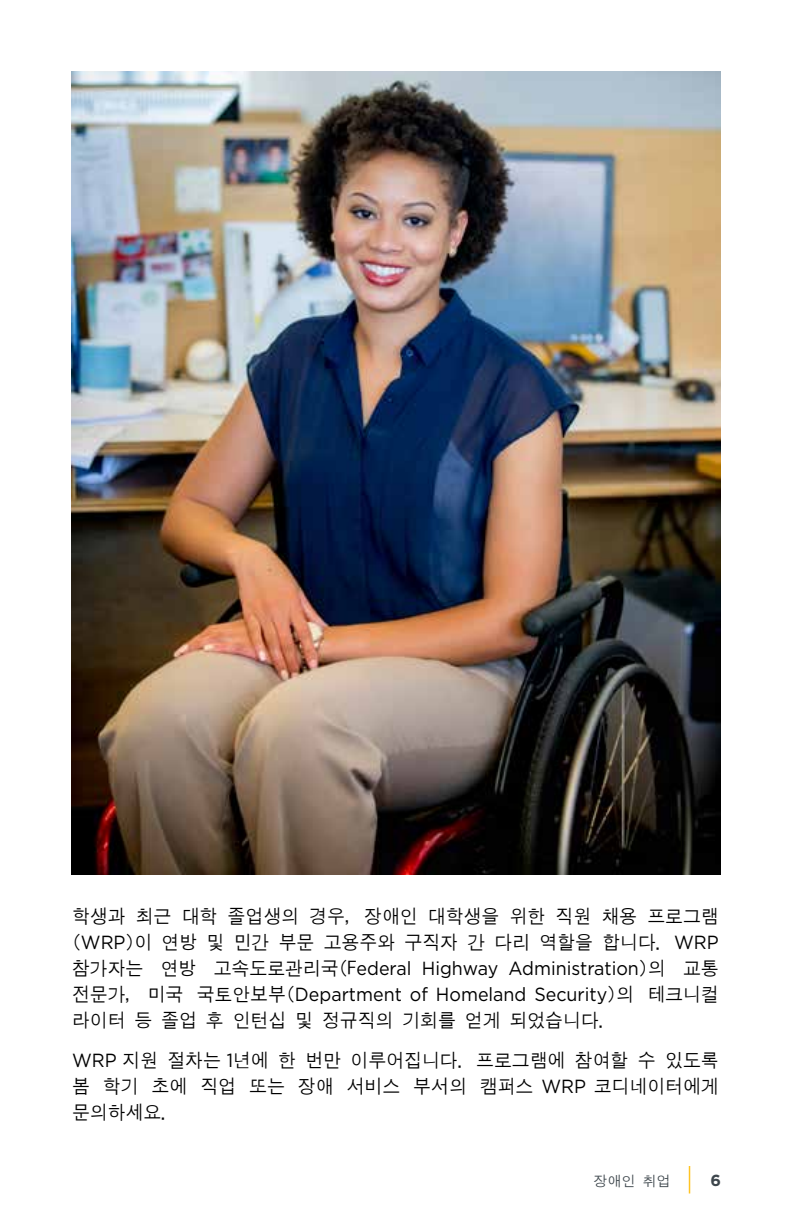
<style>
.page{position:relative;width:792px;height:1224px;background:#fff}
.page>*{position:absolute;margin:0;border:0;box-sizing:border-box;transform-origin:0 0}
.t1{font:19px/26px "DFK Gothic Md WIN KSC H";color:#000;scale:.94 1}
.t2{font:19px/26px "Gotham";color:#000;scale:.94 1}
.t3{font:700 16px "Gotham";color:#3d464c}
.t4{font:14px "DFK Gothic Md WIN KSC H";color:#3d464c}
.s1{font-family:"Gotham"}
.s2{font-family:"DFK Gothic Md WIN KSC H"}
</style>
<div class="page">
<svg style="left:689px;top:1166px;width:1px;height:28px"></svg>
<img style="left:71px;top:72px;width:650px;height:802px">
<p class="t1" style="left:72px;top:903px;width:690px">학생과 최근 대학 졸업생의 경우, 장애인 대학생을 위한 직원 채용 프로그램 (<span class="s1">WRP</span>)이 연방 및 민간 부문 고용주와 구직자 간 다리 역할을 합니다. <span class="s1">WRP</span></p>
<p class="t2" style="left:72px;top:955px;width:690px"><span class="s2">참가자는 연방 고속도로관리국(F</span>ederal Highway Administration<span class="s2">)의 교통 전문가, 미국 국토안보부(</span>Department of Homeland Security<span class="s2">)의 테크니컬</span></p>
<p class="t1" style="left:72px;top:1000px;width:690px;line-height:40.4px">라이터 등 졸업 후 인턴십 및 정규직의 기회를 얻게 되었습니다.<br><span class="s1">WRP</span> 지원 절차는 <span class="s1">1</span>년에 한 번만 이루어집니다. 프로그램에 참여할 수 있도록</p>
<p class="t1" style="left:72px;top:1073px;width:690px">봄 학기 초에 직업 또는 장애 서비스 부서의 캠퍼스 <span class="s1">WRP</span> 코디네이터에게 문의하세요.</p>
<p class="t4" style="left:594px;top:1174px;width:78px">장애인 취업</p>
<p class="t3" style="left:710px;top:1170px;width:12px">6</p>
</div>
